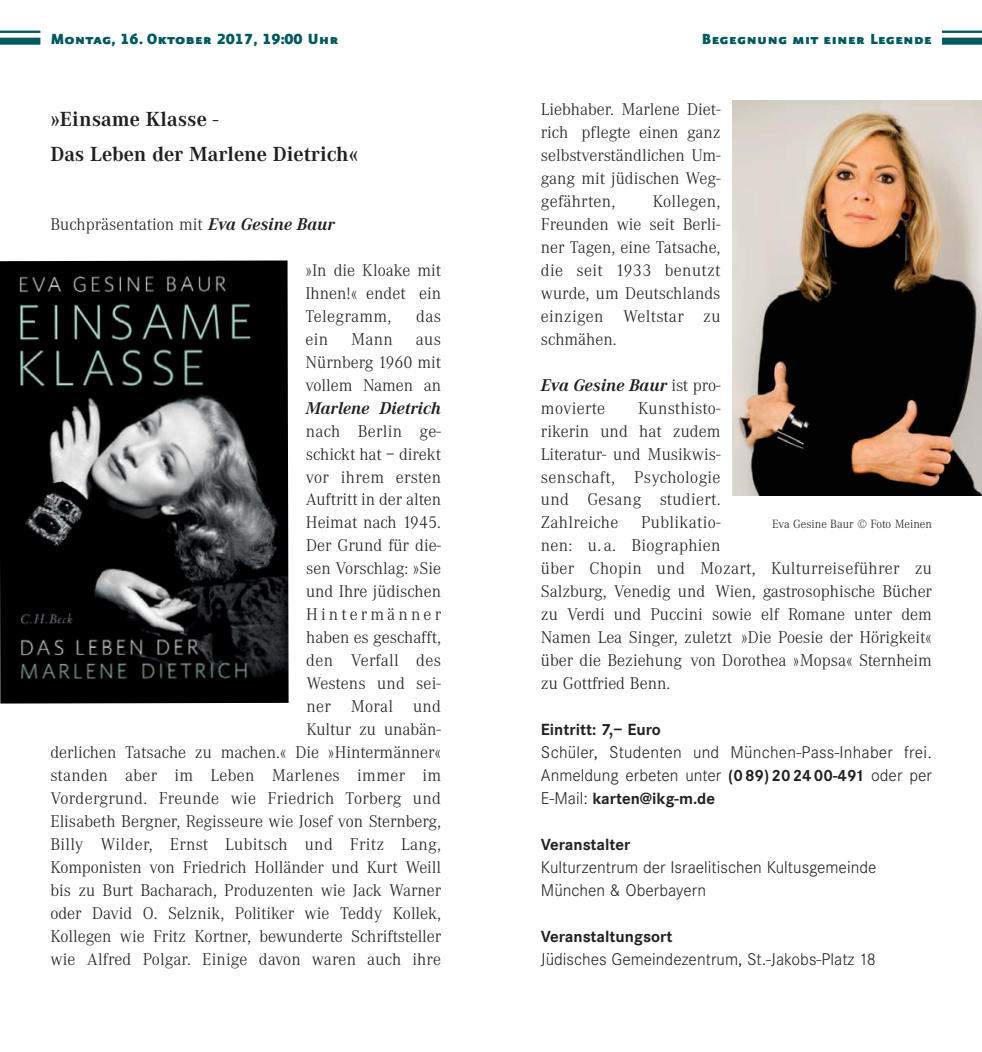
<style>
.page{position:relative;width:982px;height:1052px;background:#fff}
.page>*{position:absolute;margin:0;border:0;box-sizing:border-box;transform-origin:0 0}
.t1{font:700 21.18px/34.5px "Corporate A";color:#231f20}
.t2{font:300 17.68px/22.9px "Corporate A";color:#231f20;text-align:justify}
.t3{font:300 17.68px/22.9px "Corporate S";color:#231f20}
.t4{font:17.68px "Eureka Sans Black Caps";color:#00595d}
.t5{font:300 17.68px/22.9px "Corporate A";letter-spacing:.02em;color:#231f20}
.t6{font:italic 700 17.68px "Corporate A";color:#231f20}
.t7{font:700 16.8px "Corporate S";color:#231f20}
.t8{font:300 12.42px "Corporate A";color:#231f20}
.s1{font-weight:700;font-style:italic}
.s2{font-weight:700;font-size:16.8px}
.s3{font-weight:300;font-size:17.68px}
</style>
<div class="page">
<hr style="left:942px;top:31px;width:40px;height:2px;background:#00595d">
<div style="left:942px;top:38px;width:40px;height:7px;background:#00595d"></div>
<hr style="left:0;top:31px;width:40px;height:2px;background:#00595d">
<div style="left:0;top:38px;width:40px;height:7px;background:#00595d"></div>
<img style="left:0;top:260px;width:289px;height:443px">
<img style="left:732px;top:100px;width:250px;height:395px">
<p class="t4" style="left:50px;top:28px;width:290px">Montag, 16. Oktober 2017, 19:00 Uhr</p>
<p class="t1" style="left:50px;top:104px;width:309px">»Einsame Klasse -<br>Das Leben der Marlene Dietrich«</p>
<p class="t2" style="left:50px;top:214px;width:286px">Buchpräsentation mit <span class="s1">Eva Gesine Baur</span></p>
<p class="t2" style="left:305px;top:260px;width:137px">»In die Kloake mit Ihnen!« endet ein Telegramm,</p>
<p class="t2" style="left:416px;top:306px;width:26px">das</p>
<p class="t2" style="left:305px;top:329px;width:24px">ein</p>
<p class="t2" style="left:351px;top:329px;width:43px">Mann</p>
<p class="t2" style="left:305px;top:329px;width:137px;text-indent:110px">aus Nürn berg 1960 mit vollem Namen an</p>
<p class="t6" style="left:306px;top:401px;width:137px">Marlene Dietrich</p>
<p class="t2" style="left:50px;top:421px;width:392px;text-align:right">nach Berlin ge -<br>schickt hat – direkt<br>vor ihrem ersten<br>Auftritt in der alten<br>Heimat nach 1945.<br>Der Grund für die-<br>sen Vorschlag: »Sie<br>und Ihre jüdischen<br>Hintermänner<br>haben es geschafft,<br>den Verfall des<br>Westens und sei-<br>ner Moral und<br>Kultur zu unabän-<br>derlichen Tatsache zu machen.« Die »Hintermänner« standen aber im Leben Marlenes immer im<br>Vordergrund. Freunde wie Friedrich Torberg und<br>Elisabeth Bergner, Regisseure wie Josef von Sternberg,<br>Billy Wilder, Ernst Lubitsch und Fritz Lang,<br>Komponisten von Friedrich Holländer und Kurt Weill bis zu Burt Bacharach, Produzenten wie Jack Warner oder David O. Selznik, Politiker wie Teddy Kollek,<br>Kollegen wie Fritz Kortner, bewunderte Schriftsteller wie Alfred Polgar. Einige davon waren auch ihre</p>
<p class="t4" style="left:701px;top:28px;width:232px">Begegnung mit einer Legende</p>
<p class="t2" style="left:541px;top:99px;width:181px">Liebhaber. Marlene Diet - rich pflegte einen ganz selbstverständlichen Um - gang mit jüdischen Weg - gefährten,</p>
<p class="t2" style="left:541px;top:191px;width:181px;text-indent:112px">Kollegen, Freun den wie seit Ber li - ner Tagen, eine Tat sache, die seit 1933 be nutzt wurde, um Deut schlands einzigen Wel tstar zu schmähen.</p>
<p class="t5" style="left:541px;top:375px;width:181px"><span class="s1">Eva Gesine Baur</span> ist pro&shy;movierte</p>
<p class="t2" style="left:541px;top:398px;width:181px;text-indent:97px">Kunst histo - rikerin und hat zudem Literatur- und Musik wis - sen schaft, Psychologie und Gesang studiert.<br>Zahlreiche</p>
<p class="t2" style="left:541px;top:513px;width:393px;text-align:left;text-indent:100px">Publika tio -<br>nen: u. a. Biographien<br>über Chopin und Mozart, Kulturreiseführer zu Salzburg, Venedig und Wien, gastrosophische Bücher zu Verdi und Puccini sowie elf Romane unter dem Namen Lea Singer, zuletzt »Die Poesie der Hörigkeit« über die Beziehung von Dorothea »Mopsa« Sternheim zu Gottfried Benn.</p>
<p class="t7" style="left:541px;top:723px;width:122px">Eintritt: 7,– Euro</p>
<p class="t3" style="left:541px;top:743px;width:393px">Schüler, Studenten und München-Pass-Inhaber frei.<br>Anmeldung erbeten unter <span class="s2">(0 89) 20 24 00-491</span> oder per</p>
<p class="t7" style="left:541px;top:792px;width:176px"><span class="s3">E-Mail:</span> karten@ikg-m.de</p>
<p class="t7" style="left:541px;top:838px;width:91px">Veranstalter</p>
<p class="t3" style="left:541px;top:858px;width:337px">Kulturzentrum der Israelitischen Kultus gemeinde<br>München &amp; Oberbayern</p>
<p class="t7" style="left:541px;top:930px;width:133px">Veranstaltungsort</p>
<p class="t3" style="left:541px;top:950px;width:337px">Jüdisches Gemeindezentrum, St.-Jakobs-Platz 18</p>
<p class="t8" style="left:772px;top:519px;width:161px">Eva Gesine Baur © Foto Meinen</p>
</div>
